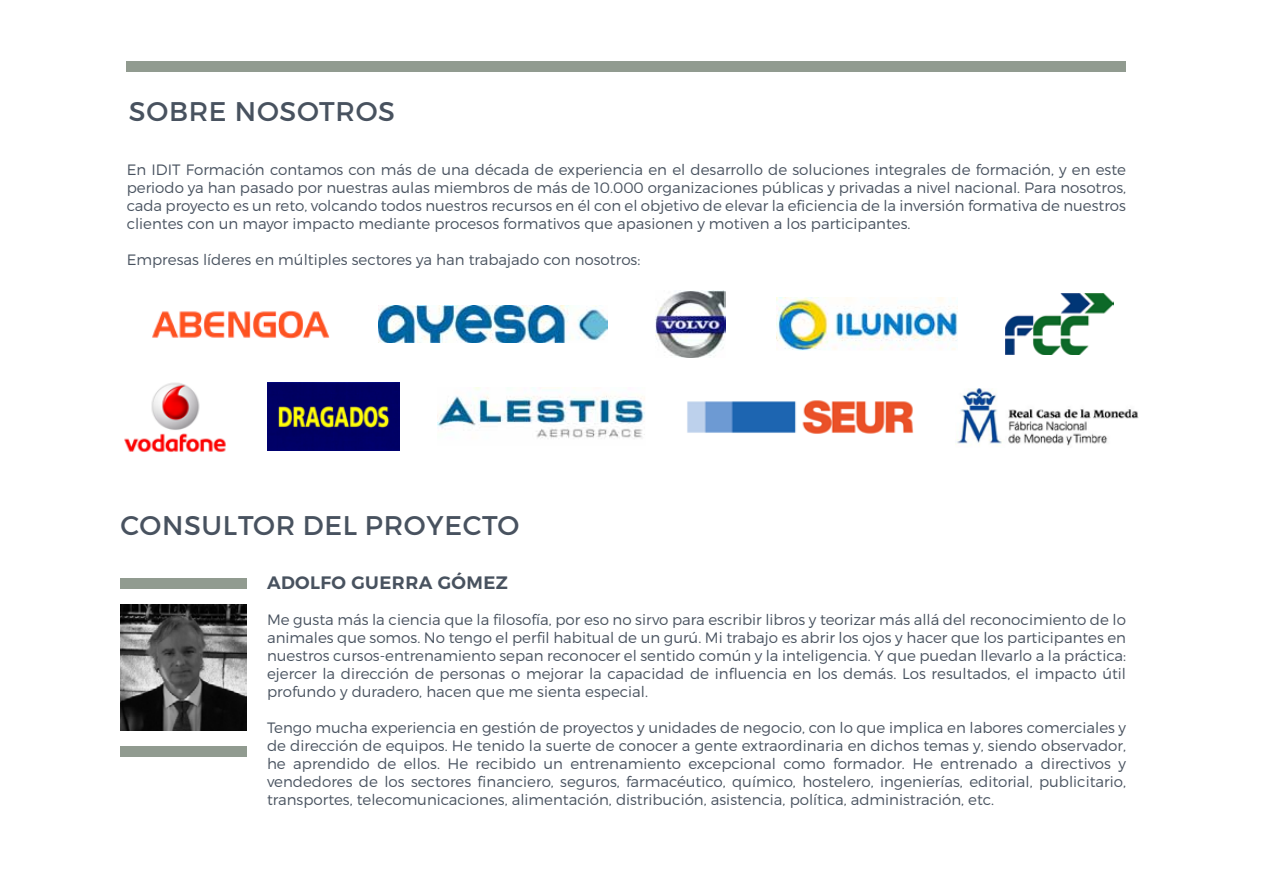
<style>
.page{position:relative;width:1263px;height:893px;background:#fff}
.page>*{position:absolute;margin:0;border:0;box-sizing:border-box;transform-origin:0 0}
.t1{font:27px "Montserrat";letter-spacing:.025em;color:#48525f}
.t2{font:600 18px "Montserrat";letter-spacing:.025em;color:#48525f}
.t3{font:300 15px/18px "Montserrat";color:#48525f;text-align:justify}
</style>
<div class="page">
<div style="left:127px;top:62px;width:999px;height:10px;background:#919b90"></div>
<img style="left:152px;top:310px;width:178px;height:29px">
<img style="left:267px;top:383px;width:133px;height:67px">
<img style="left:776px;top:298px;width:181px;height:52px">
<img style="left:438px;top:388px;width:207px;height:50px">
<img style="left:379px;top:306px;width:228px;height:36px">
<img style="left:1005px;top:293px;width:109px;height:62px">
<img style="left:955px;top:388px;width:184px;height:58px">
<img style="left:687px;top:400px;width:227px;height:34px">
<img style="left:124px;top:382px;width:102px;height:71px">
<img style="left:655px;top:290px;width:70px;height:68px">
<img style="left:120px;top:605px;width:126px;height:126px">
<div style="left:120px;top:579px;width:126px;height:10px;background:#919b90"></div>
<div style="left:120px;top:747px;width:126px;height:10px;background:#919b90"></div>
<h1 class="t1" style="left:129px;top:95px;width:268px">SOBRE NOSOTROS</h1>
<p class="t3" style="left:127px;top:160px;width:1001px">En IDIT Formación contamos con más de una década de experiencia en el desarrollo de soluciones integrales de formación, y en este periodo ya han pasado por nuestras aulas miembros de más de 10.000 organizaciones públicas y privadas a nivel nacional. Para nosotros, cada proyecto es un reto, volcando todos nuestros recursos en él con el objetivo de elevar la eficiencia de la inversión formativa de nuestros clientes con un mayor impacto mediante procesos formativos que apasionen y motiven a los participantes.</p>
<p class="t3" style="left:127px;top:250px;width:515px">Empresas líderes en múltiples sectores ya han trabajado con nosotros:</p>
<h1 class="t1" style="left:120px;top:509px;width:400px">CONSULTOR DEL PROYECTO</h1>
<p class="t2" style="left:267px;top:572px;width:242px">ADOLFO GUERRA GÓMEZ</p>
<p class="t3" style="left:267px;top:610px;width:860px">Me gusta más la ciencia que la filosofía, por eso no sirvo para escribir libros y teorizar más allá del reconocimiento de lo animales que somos. No tengo el perfil habitual de un gurú. Mi trabajo es abrir los ojos y hacer que los participantes en nuestros cursos-entrenamiento sepan reconocer el sentido común y la inteligencia. Y que puedan llevarlo a la práctica: ejercer la dirección de personas o mejorar la capacidad de influencia en los demás. Los resultados, el impacto útil profundo y duradero, hacen que me sienta especial.</p>
<p class="t3" style="left:267px;top:718px;width:860px">Tengo mucha experiencia en gestión de proyectos y unidades de negocio, con lo que implica en labores comerciales y de dirección de equipos. He tenido la suerte de conocer a gente extraordinaria en dichos temas y, siendo observador, he aprendido de ellos. He recibido un entrenamiento excepcional como formador. He entrenado a directivos y vendedores de los sectores financiero, seguros, farmacéutico, químico, hostelero, ingenierías, editorial, publicitario, transportes, telecomunicaciones, alimentación, distribución, asistencia, política, administración, etc.</p>
</div>
